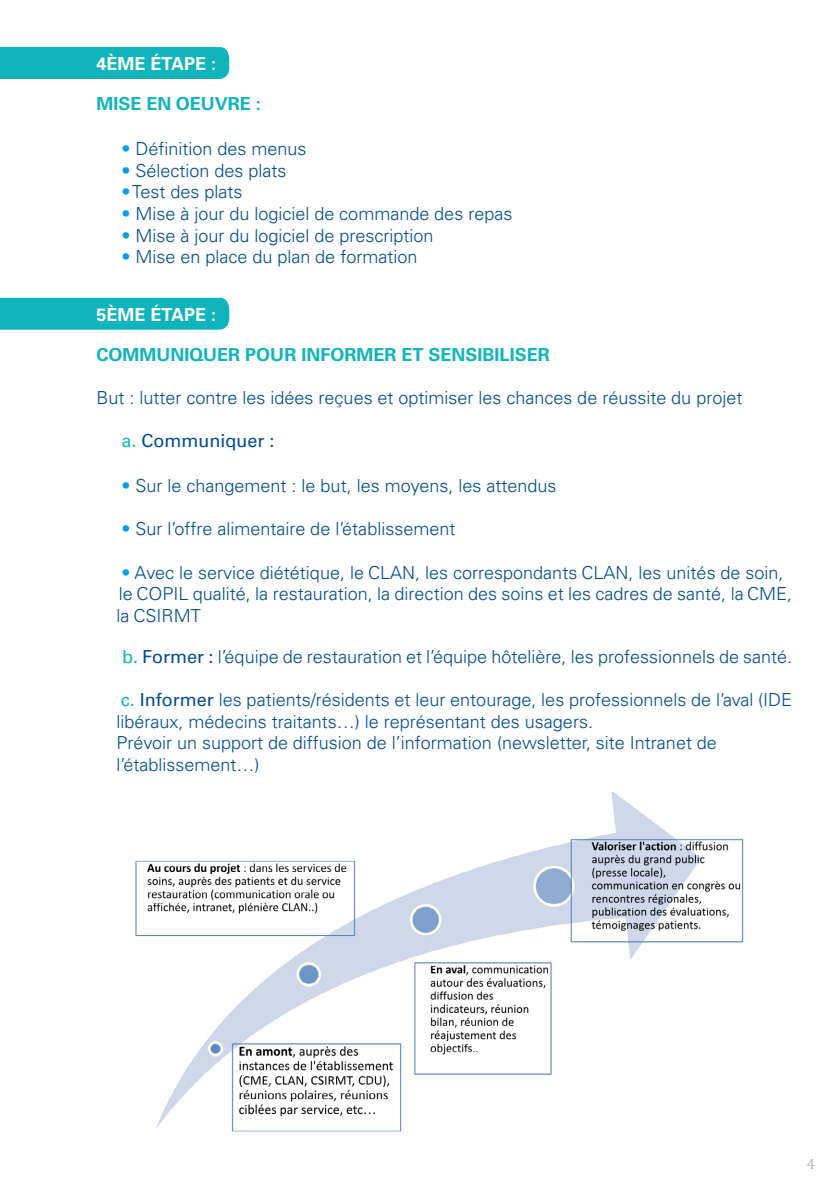
<style>
.page{position:relative;width:840px;height:1191px;background:#fff}
.page>*{position:absolute;margin:0;border:0;box-sizing:border-box;transform-origin:0 0}
.t1{font:300 18px/21.6px "Univers";color:#004b93}
.t2{font:700 18px "Univers";color:#0fb4bc}
.t3{font:700 18px "Univers";color:#fff}
.t4{font:18px "Univers";color:#004b93}
.t5{font:15px "Cambria";color:#b3b2b2}
.s1{color:#009fe3}
.s2{color:#0fb4bc}
.s3{font-weight:400;color:#0fb4bc}
.s4{font-weight:400}
</style>
<div class="page">
<div style="left:0;top:298px;width:229px;height:32px;background:#0fb4bc"></div>
<img style="left:135px;top:792px;width:609px;height:340px">
<div style="left:0;top:47px;width:229px;height:32px;background:#0fb4bc"></div>
<p class="t3" style="left:96px;top:53px;width:121px">4ÈME ÉTAPE :</p>
<p class="t2" style="left:96px;top:93px;width:166px">MISE EN OEUVRE :</p>
<p class="t1" style="left:121px;top:138px;width:186px"><span class="s1">•</span> Définition des menus</p>
<p class="t1" style="left:121px;top:159px;width:166px"><span class="s1">•</span> Sélection des plats</p>
<p class="t1" style="left:121px;top:181px;width:122px"><span class="s1">•</span> Test des plats</p>
<p class="t1" style="left:121px;top:203px;width:392px"><span class="s1">•</span> Mise à jour du logiciel de commande des repas</p>
<p class="t1" style="left:121px;top:224px;width:313px"><span class="s1">•</span> Mise à jour du logiciel de prescription</p>
<p class="t1" style="left:121px;top:246px;width:297px"><span class="s1">•</span> Mise en place du plan de formation</p>
<p class="t3" style="left:96px;top:303px;width:121px">5ÈME ÉTAPE :</p>
<p class="t2" style="left:96px;top:343px;width:454px">COMMUNIQUER POUR INFORMER ET SENSIBILISER</p>
<p class="t1" style="left:96px;top:386px;width:647px">But : lutter contre les idées reçues et optimiser les chances de réussite du projet</p>
<p class="t4" style="left:121px;top:430px;width:155px"><span class="s2">a.</span> Communiquer :</p>
<p class="t1" style="left:121px;top:475px;width:436px"><span class="s1">•</span> Sur le changement : le but, les moyens, les attendus</p>
<p class="t1" style="left:121px;top:518px;width:335px"><span class="s1">•</span> Sur l’offre alimentaire de l’établissement</p>
<p class="t1" style="left:116px;top:561px;width:677px"><span class="s1">•</span> Avec le service diététique, le CLAN, les correspondants CLAN, les unités de soin, le COPIL qualité, la restauration, la direction des soins et les cadres de santé, la CME, la CSIRMT</p>
<p class="t1" style="left:122px;top:646px;width:671px"><span class="s3">b.</span> <span class="s4">Former :</span> l’équipe de restauration et l’équipe hôtelière, les professionnels de santé.</p>
<p class="t1" style="left:116px;top:689px;width:677px"><span class="s3">c.</span> <span class="s4">Informer</span> les patients/résidents et leur entourage, les professionnels de l’aval (IDE libéraux, médecins traitants…) le représentant des usagers.<br>Prévoir un support de diffusion de l’information (newsletter, site Intranet de l’établissement…)</p>
<p class="t5" style="left:806px;top:1155px;width:10px">4</p>
</div>
